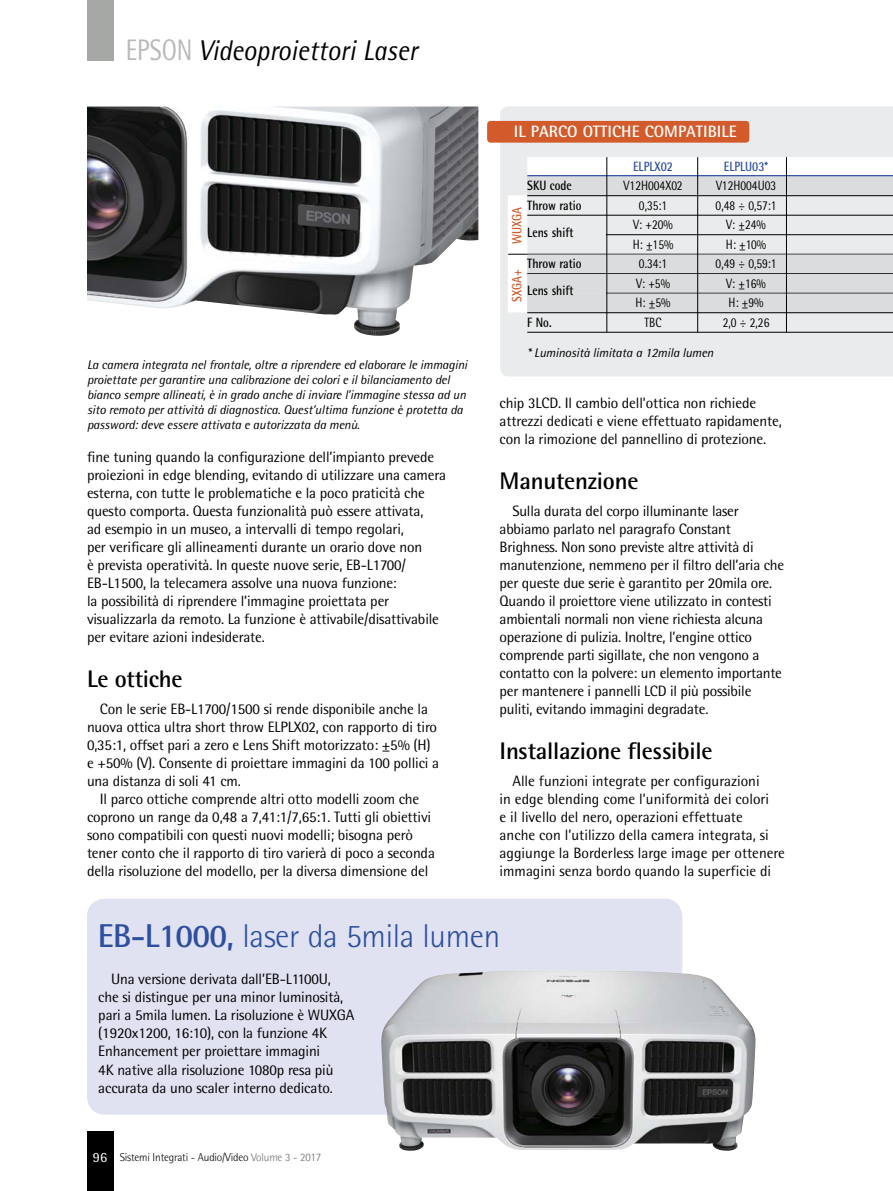
<style>
.page{position:relative;width:893px;height:1191px;background:#fff}
.page>*{position:absolute;margin:0;border:0;box-sizing:border-box;transform-origin:0 0}
.q_titolo{font:300 33px "Rotis Semi Sans";letter-spacing:-.01em;color:#2d4f9e}
.t1{font:italic 28.5px "Rotis Semi Sans";color:#000;scale:.92 1}
.q_titolino_singolo{font:700 24px "Rotis Semi Sans";letter-spacing:-.01em;color:#000}
.q_titolo_tab{font:700 16.5px "Rotis Semi Sans";color:#fff}
.q_testo{font:15px/18px "Rotis Semi Sans";letter-spacing:-.01em;color:#000}
.q_testo_tabella{font:13.5px "Rotis Semi Sans";color:#000;scale:.85 1}
.q_testo_tabella-2{font:700 13.5px "Rotis Semi Sans";color:#000;scale:.85 1}
.q_testo_tabella-3{font:700 13.5px "Rotis Semi Sans";color:#2d4f9e;scale:.85 1}
.q_testo_tabella-4{font:700 13.5px "Rotis Semi Sans";color:#d35b2b;scale:.85 1}
.q_didascalia_nuova{font:italic 12.75px/15px "Rotis Semi Sans";letter-spacing:-.01em;color:#000}
.t2{font:300 11.25px "Rotis Semi Sans";letter-spacing:-.015em;color:#000}
.s1{font-style:normal;font-size:29.7px;color:#b7b8b7}
.s2{font-weight:700}
.s3{font-weight:400;font-size:14.1px;color:#fff}
.s4{color:#6d6e70}
</style>
<div class="page">
<div style="left:87px;top:0;width:26px;height:60px;background:#a6a8a6"></div>
<div style="left:87px;top:1131px;width:26px;height:60px;background:#000"></div>
<div style="left:87px;top:898px;width:595px;height:216px;background:#e0e1f1;border-radius:18px"></div>
<img style="left:381px;top:970px;width:374px;height:181px">
<div style="left:500px;top:106px;width:393px;height:270px;background:#eaebec"></div>
<div style="left:487px;top:121px;width:262px;height:22px;background:#d35b2b;border-radius:3px"></div>
<div style="left:508px;top:195px;width:19px;height:117px;background:#fff"></div>
<div style="left:527px;top:157px;width:366px;height:19px;background:#fff"></div>
<hr style="left:527px;top:175px;width:366px;height:1px;background:#2d4f9e">
<div style="left:527px;top:176px;width:366px;height:20px;background:#dbdcdd"></div>
<hr style="left:527px;top:195px;width:366px;height:1px;background:#000">
<hr style="left:527px;top:215px;width:366px;height:1px;background:#000">
<hr style="left:606px;top:234px;width:287px;height:1px;background:#000">
<hr style="left:508px;top:254px;width:385px;height:1px;background:#000">
<div style="left:527px;top:254px;width:366px;height:20px;background:#dbdcdd"></div>
<hr style="left:527px;top:273px;width:366px;height:1px;background:#000">
<div style="left:527px;top:274px;width:366px;height:19px;background:#dbdcdd"></div>
<div style="left:527px;top:293px;width:366px;height:20px;background:#dbdcdd"></div>
<hr style="left:527px;top:312px;width:366px;height:1px;background:#000">
<hr style="left:527px;top:332px;width:366px;height:1px;background:#000">
<hr style="left:607px;top:157px;width:1px;height:175px;background:#000">
<hr style="left:697px;top:157px;width:1px;height:175px;background:#000">
<hr style="left:786px;top:157px;width:1px;height:175px;background:#000">
<img style="left:87px;top:106px;width:391px;height:230px">
<h2 class="t1" style="left:126px;top:33px;width:319px"><span class="s1">EPSON</span> Videoproiettori Laser</h2>
<p class="q_didascalia_nuova" style="left:87px;top:357px;width:382px">La camera integrata nel frontale, oltre a riprendere ed elaborare le immagini proiettate per garantire una calibrazione dei colori e il bilanciamento del bianco sempre allineati, è in grado anche di inviare l’immagine stessa ad un sito remoto per attività di diagnostica. Quest’ultima funzione è protetta da password: deve essere attivata e autorizzata da menù.</p>
<p class="q_testo" style="left:87px;top:448px;width:360px">fine tuning quando la configurazione dell’impianto prevede proiezioni in edge blending, evitando di utilizzare una camera esterna, con tutte le problematiche e la poco praticità che questo comporta. Questa funzionalità può essere attivata,<br>ad esempio in un museo, a intervalli di tempo regolari,<br>per verificare gli allineamenti durante un orario dove non<br>è prevista operatività. In queste nuove serie, EB-L1700/ EB-L1500, la telecamera assolve una nuova funzione:<br>la possibilità di riprendere l’immagine proiettata per visualizzarla da remoto. La funzione è attivabile/disattivabile per evitare azioni indesiderate.</p>
<p class="q_titolino_singolo" style="left:87px;top:664px;width:97px">Le ottiche</p>
<p class="q_testo" style="left:87px;top:700px;width:354px;text-indent:13px">Con le serie EB-L1700/1500 si rende disponibile anche la nuova ottica ultra short throw ELPLX02, con rapporto di tiro 0,35:1, offset pari a zero e Lens Shift motorizzato: ±5% (H) e +50% (V). Consente di proiettare immagini da 100 pollici a una distanza di soli 41 cm.</p>
<p class="q_testo" style="left:87px;top:790px;width:349px;text-indent:13px">Il parco ottiche comprende altri otto modelli zoom che coprono un range da 0,48 a 7,41:1/7,65:1. Tutti gli obiettivi sono compatibili con questi nuovi modelli; bisogna però tener conto che il rapporto di tiro varierà di poco a seconda della risoluzione del modello, per la diversa dimensione del</p>
<p class="q_titolo_tab" style="left:514px;top:122px;width:224px">IL PARCO OTTICHE COMPATIBILE</p>
<p class="q_testo_tabella-3" style="left:633px;top:158px;width:48px">ELPLX02</p>
<p class="q_testo_tabella-3" style="left:724px;top:158px;width:54px">ELPLU03*</p>
<p class="q_testo_tabella-2" style="left:527px;top:177px;width:54px">SKU code</p>
<p class="q_testo_tabella" style="left:624px;top:178px;width:71px">V12H004X02</p>
<p class="q_testo_tabella" style="left:716px;top:178px;width:72px">V12H004U03</p>
<p class="q_testo_tabella-2" style="left:527px;top:197px;width:65px">Throw ratio</p>
<p class="q_testo_tabella" style="left:639px;top:197px;width:35px">0,35:1</p>
<p class="q_testo_tabella" style="left:716px;top:197px;width:73px">0,48 ÷ 0,57:1</p>
<p class="q_testo_tabella-2" style="left:527px;top:224px;width:56px">Lens shift</p>
<p class="q_testo_tabella-4" style="left:508px;top:244px;width:45px;rotate:-90deg">WUXGA</p>
<p class="q_testo_tabella" style="left:633px;top:217px;width:48px">V: +20%</p>
<p class="q_testo_tabella" style="left:726px;top:217px;width:48px">V: ±24%</p>
<p class="q_testo_tabella" style="left:633px;top:236px;width:49px">H: ±15%</p>
<p class="q_testo_tabella" style="left:726px;top:236px;width:49px">H: ±10%</p>
<p class="q_testo_tabella-2" style="left:527px;top:255px;width:65px">Throw ratio</p>
<p class="q_testo_tabella" style="left:639px;top:256px;width:35px">0.34:1</p>
<p class="q_testo_tabella" style="left:716px;top:256px;width:73px">0,49 ÷ 0,59:1</p>
<p class="q_testo_tabella-2" style="left:527px;top:282px;width:56px">Lens shift</p>
<p class="q_testo_tabella-4" style="left:508px;top:302px;width:40px;rotate:-90deg">SXGA+</p>
<p class="q_testo_tabella" style="left:636px;top:275px;width:41px">V: +5%</p>
<p class="q_testo_tabella" style="left:726px;top:275px;width:48px">V: ±16%</p>
<p class="q_testo_tabella" style="left:636px;top:295px;width:43px">H: ±5%</p>
<p class="q_testo_tabella" style="left:729px;top:295px;width:43px">H: ±9%</p>
<p class="q_testo_tabella-2" style="left:527px;top:314px;width:30px">F No.</p>
<p class="q_testo_tabella" style="left:645px;top:314px;width:22px">TBC</p>
<p class="q_testo_tabella" style="left:723px;top:314px;width:56px">2,0 ÷ 2,26</p>
<p class="q_didascalia_nuova" style="left:527px;top:345px;width:188px">* Luminosità limitata a 12mila lumen</p>
<p class="q_testo" style="left:500px;top:394px;width:284px">chip 3LCD. Il cambio dell’ottica non richiede attrezzi dedicati e viene effettuato rapidamente, con la rimozione del pannellino di protezione.</p>
<p class="q_titolino_singolo" style="left:500px;top:466px;width:140px">Manutenzione</p>
<p class="q_testo" style="left:500px;top:502px;width:286px;text-indent:13px">Sulla durata del corpo illuminante laser abbiamo parlato nel paragrafo Constant Brighness. Non sono previste altre attività di manutenzione, nemmeno per il filtro dell’aria che per queste due serie è garantito per 20mila ore.<br>Quando il proiettore viene utilizzato in contesti ambientali normali non viene richiesta alcuna operazione di pulizia. Inoltre, l’engine ottico comprende parti sigillate, che non vengono a contatto con la polvere: un elemento importante per mantenere i pannelli LCD il più possibile puliti, evitando immagini degradate.</p>
<p class="q_titolino_singolo" style="left:500px;top:736px;width:214px">Installazione flessibile</p>
<p class="q_testo" style="left:500px;top:772px;width:287px;text-indent:13px">Alle funzioni integrate per configurazioni<br>in edge blending come l’uniformità dei colori<br>e il livello del nero, operazioni effettuate<br>anche con l’utilizzo della camera integrata, si aggiunge la Borderless large image per ottenere immagini senza bordo quando la superficie di</p>
<p class="q_titolo" style="left:98px;top:916px;width:404px"><span class="s2">EB-L1000,</span> laser da 5mila lumen</p>
<p class="q_testo" style="left:98px;top:970px;width:258px;text-indent:13px">Una versione derivata dall’EB-L1100U, che si distingue per una minor luminosità, pari a 5mila lumen. La risoluzione è WUXGA (1920x1200, 16:10), con la funzione 4K Enhancement per proiettare immagini<br>4K native alla risoluzione 1080p resa più accurata da uno scaler interno dedicato.</p>
<p class="t2" style="left:93px;top:1150px;width:230px"><span class="s3">96</span> Sistemi Integrati - Audio/Video <span class="s4">Volume 3 - 2017</span></p>
</div>
